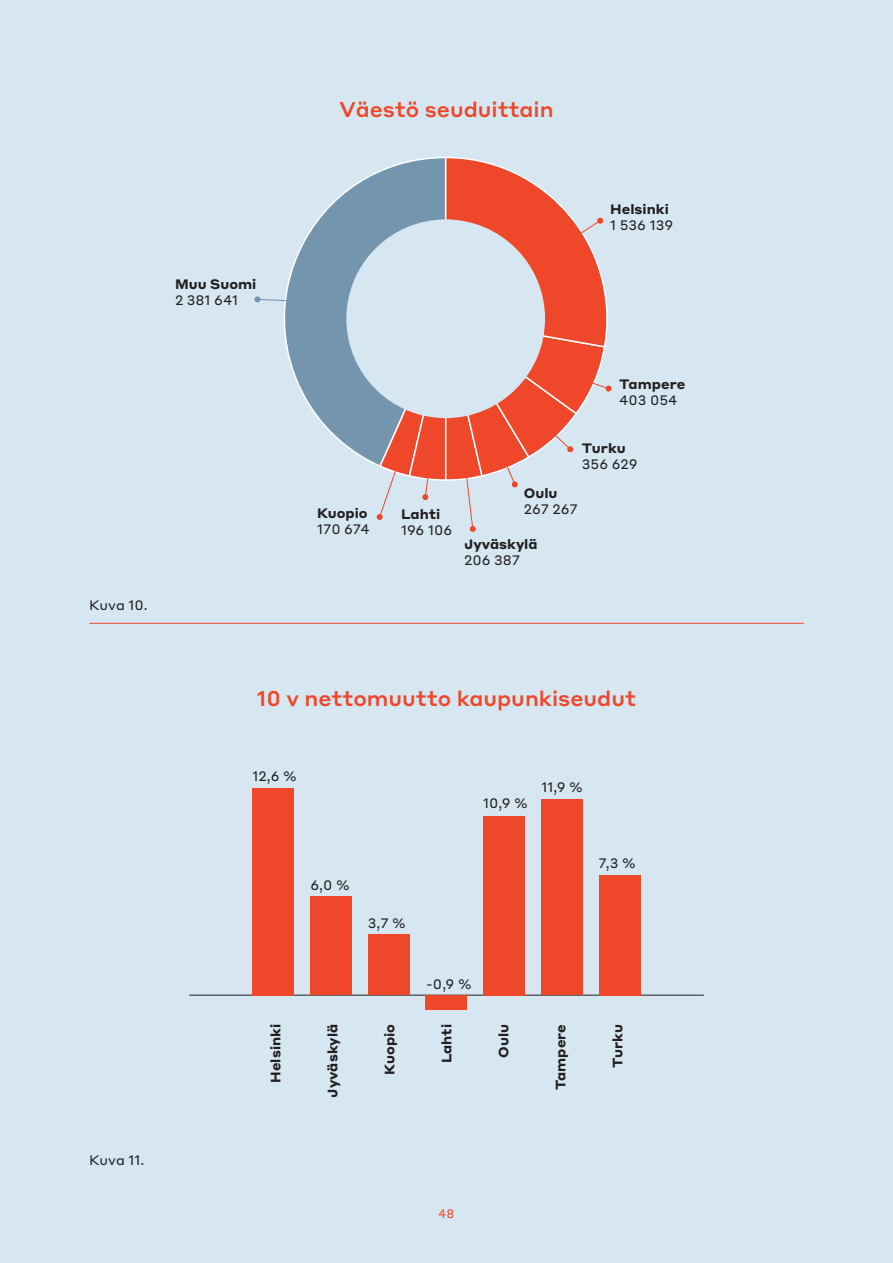
<style>
.page{position:relative;width:893px;height:1263px;background:#d6e7f2}
.page>*{position:absolute;margin:0;border:0;box-sizing:border-box;transform-origin:0 0}
.A_otsikko_2{font:500 21px "Styrene A";color:#ef472a}
.A_kuvateksti{font:700 13.5px "Styrene A";color:#231f20}
.A_kuvateksti-2{font:13.5px "Styrene A";color:#231f20}
.t1{font:12px "Styrene A";color:#ef472a}
</style>
<div class="page">
<svg style="left:283px;top:172px;width:93px;height:293px"></svg>
<div style="left:346px;top:219px;width:199px;height:199px;background:#d6e7f2;border-radius:50%"></div>
<svg style="left:376px;top:156px;width:236px;height:376px"></svg>
<svg style="left:257px;top:299px;width:61px;height:4px"></svg>
<div style="left:254px;top:296px;width:7px;height:6px;background:#7495ae;border-radius:50%"></div>
<hr style="left:189px;top:995px;width:515px;height:1px;background:#231f20">
<div style="left:253px;top:788px;width:41px;height:207px;background:#ef472a"></div>
<div style="left:310px;top:896px;width:42px;height:99px;background:#ef472a"></div>
<div style="left:368px;top:934px;width:42px;height:61px;background:#ef472a"></div>
<div style="left:426px;top:995px;width:41px;height:15px;background:#ef472a"></div>
<div style="left:483px;top:816px;width:42px;height:179px;background:#ef472a"></div>
<div style="left:541px;top:799px;width:42px;height:196px;background:#ef472a"></div>
<div style="left:599px;top:875px;width:41px;height:120px;background:#ef472a"></div>
<hr style="left:89px;top:623px;width:715px;height:1px;background:#ef472a">
<h1 class="A_otsikko_2" style="left:339px;top:92px;width:216px">Väestö seuduittain</h1>
<h1 class="A_kuvateksti" style="left:175px;top:273px;width:83px">Muu Suomi</h1>
<h1 class="A_kuvateksti-2" style="left:175px;top:289px;width:65px">2 381 641</h1>
<h1 class="A_kuvateksti-2" style="left:89px;top:593px;width:60px">Kuva 10.</h1>
<h1 class="A_kuvateksti" style="left:610px;top:197px;width:60px">Helsinki</h1>
<h1 class="A_kuvateksti-2" style="left:610px;top:214px;width:64px">1 536 139</h1>
<h1 class="A_kuvateksti" style="left:317px;top:501px;width:52px">Kuopio</h1>
<h1 class="A_kuvateksti-2" style="left:317px;top:518px;width:54px">170 674</h1>
<h1 class="A_kuvateksti" style="left:401px;top:502px;width:41px">Lahti</h1>
<h1 class="A_kuvateksti-2" style="left:401px;top:519px;width:53px">196 106</h1>
<h1 class="A_kuvateksti" style="left:619px;top:372px;width:68px">Tampere</h1>
<h1 class="A_kuvateksti-2" style="left:619px;top:389px;width:60px">403 054</h1>
<h1 class="A_kuvateksti" style="left:582px;top:436px;width:45px">Turku</h1>
<h1 class="A_kuvateksti-2" style="left:582px;top:453px;width:57px">356 629</h1>
<h1 class="A_kuvateksti" style="left:524px;top:482px;width:35px">Oulu</h1>
<h1 class="A_kuvateksti-2" style="left:524px;top:498px;width:55px">267 267</h1>
<h1 class="A_kuvateksti" style="left:464px;top:532px;width:75px">Jyväskylä</h1>
<h1 class="A_kuvateksti-2" style="left:464px;top:549px;width:58px">206 387</h1>
<h1 class="A_kuvateksti-2" style="left:89px;top:1148px;width:57px">Kuva 11.</h1>
<h1 class="A_otsikko_2" style="left:257px;top:680px;width:381px">10 v nettomuutto kaupunkiseudut</h1>
<h1 class="A_kuvateksti-2" style="left:253px;top:765px;width:46px">12,6 %</h1>
<h1 class="A_kuvateksti-2" style="left:310px;top:873px;width:41px">6,0 %</h1>
<h1 class="A_kuvateksti-2" style="left:368px;top:911px;width:40px">3,7 %</h1>
<h1 class="A_kuvateksti-2" style="left:483px;top:792px;width:46px">10,9 %</h1>
<h1 class="A_kuvateksti-2" style="left:542px;top:776px;width:43px">11,9 %</h1>
<h1 class="A_kuvateksti-2" style="left:599px;top:851px;width:39px">7,3 %</h1>
<h1 class="A_kuvateksti-2" style="left:426px;top:972px;width:47px">-0,9 %</h1>
<h1 class="A_kuvateksti" style="left:264px;top:1083px;width:60px;rotate:-90deg">Helsinki</h1>
<h1 class="A_kuvateksti" style="left:321px;top:1097px;width:75px;rotate:-90deg">Jyväskylä</h1>
<h1 class="A_kuvateksti" style="left:378px;top:1075px;width:52px;rotate:-90deg">Kuopio</h1>
<h1 class="A_kuvateksti" style="left:435px;top:1063px;width:41px;rotate:-90deg">Lahti</h1>
<h1 class="A_kuvateksti" style="left:492px;top:1058px;width:35px;rotate:-90deg">Oulu</h1>
<h1 class="A_kuvateksti" style="left:549px;top:1090px;width:68px;rotate:-90deg">Tampere</h1>
<h1 class="A_kuvateksti" style="left:606px;top:1068px;width:45px;rotate:-90deg">Turku</h1>
<p class="t1" style="left:438px;top:1204px;width:18px">48</p>
</div>
